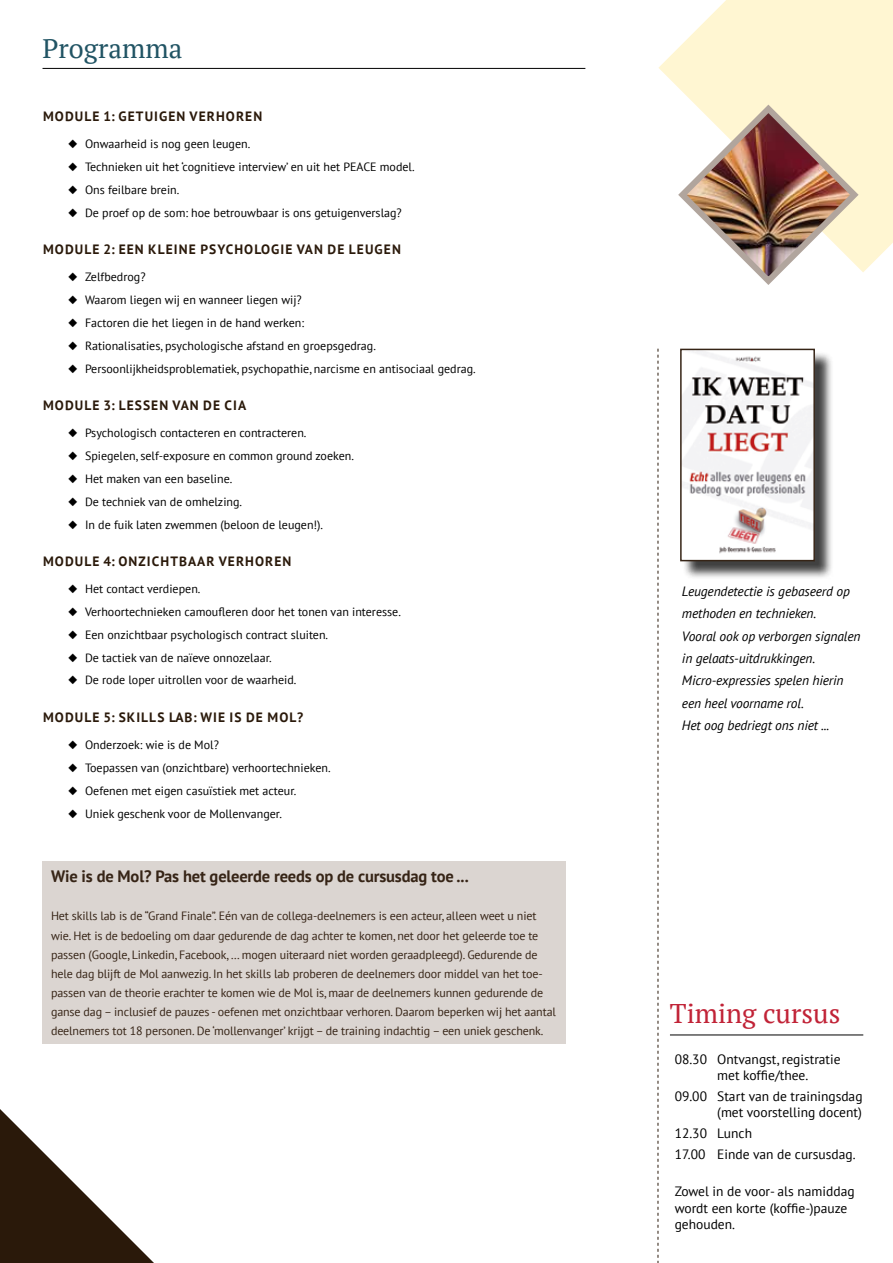
<style>
.page{position:relative;width:893px;height:1263px;background:#fff}
.page>*{position:absolute;margin:0;border:0;box-sizing:border-box;transform-origin:0 0}
.t1{font:27px "PT Serif";color:#c12337}
.t2{font:27px "PT Serif";color:#215464}
.t3{font:700 16.5px "PT Sans";letter-spacing:-.01em;color:#362416}
.t4{font:13.5px/16.5px "PT Sans";color:#000}
.t5{font:italic 13.5px/22.4px "PT Sans";letter-spacing:-.01em;color:#000}
.t6{font:700 13.5px "PT Sans";letter-spacing:.08em;color:#2a190a}
.t7{font:12px "PT Sans";color:#000}
.t8{font:12px/19.2px "PT Sans";letter-spacing:-.01em;color:#362416}
</style>
<div class="page">
<svg style="left:658px;top:0;width:235px;height:272px;fill:#fff6d2"></svg>
<svg style="left:0;top:1109px;width:154px;height:154px"></svg>
<hr style="left:670px;top:1034px;width:193px;height:1px;background:#000">
<hr style="left:43px;top:68px;width:542px;height:1px;background:#000">
<svg style="left:658px;top:349px;width:1px;height:914px"></svg>
<img style="left:674px;top:100px;width:189px;height:185px">
<div style="left:682px;top:351px;width:152px;height:229px;background:#000;opacity:.75"></div>
<img style="left:683px;top:352px;width:129px;height:206px">
<div style="left:680px;top:349px;width:135px;height:212px;border:2px solid #362416"></div>
<div style="left:43px;top:861px;width:523px;height:183px;background:#dbd5d1"></div>
<h1 class="t2" style="left:43px;top:31px;width:141px">Programma</h1>
<p class="t6" style="left:43px;top:107px;width:221px">MODULE 1: GETUIGEN VERHOREN</p>
<p class="t7" style="left:68px;top:136px;width:184px">◆ Onwaarheid is nog geen leugen.</p>
<p class="t7" style="left:68px;top:159px;width:348px">◆ Technieken uit het ‘cognitieve interview’ en uit het PEACE model.</p>
<p class="t7" style="left:68px;top:182px;width:113px">◆ Ons feilbare brein.</p>
<p class="t7" style="left:68px;top:205px;width:335px">◆ De proef op de som: hoe betrouwbaar is ons getuigenverslag?</p>
<p class="t6" style="left:43px;top:240px;width:359px">MODULE 2: EEN KLEINE PSYCHOLOGIE VAN DE LEUGEN</p>
<p class="t7" style="left:68px;top:269px;width:79px">◆ Zelfbedrog?</p>
<p class="t7" style="left:68px;top:292px;width:235px">◆ Waarom liegen wij en wanneer liegen wij?</p>
<p class="t7" style="left:68px;top:315px;width:238px">◆ Factoren die het liegen in de hand werken:</p>
<p class="t7" style="left:68px;top:338px;width:309px">◆ Rationalisaties, psychologische afstand en groepsgedrag.</p>
<p class="t7" style="left:68px;top:361px;width:409px">◆ Persoonlijkheidsproblematiek, psychopathie, narcisme en antisociaal gedrag.</p>
<p class="t6" style="left:43px;top:396px;width:205px">MODULE 3: LESSEN VAN DE CIA</p>
<p class="t7" style="left:68px;top:425px;width:240px">◆ Psychologisch contacteren en contracteren.</p>
<p class="t7" style="left:68px;top:448px;width:287px">◆ Spiegelen, self-exposure en common ground zoeken.</p>
<p class="t7" style="left:68px;top:471px;width:166px">◆ Het maken van een baseline.</p>
<p class="t7" style="left:68px;top:494px;width:176px">◆ De techniek van de omhelzing.</p>
<p class="t7" style="left:68px;top:517px;width:257px">◆ In de fuik laten zwemmen (beloon de leugen!).</p>
<p class="t6" style="left:43px;top:552px;width:250px">MODULE 4: ONZICHTBAAR VERHOREN</p>
<p class="t7" style="left:68px;top:581px;width:134px">◆ Het contact verdiepen.</p>
<p class="t7" style="left:68px;top:604px;width:334px">◆ Verhoortechnieken camoufleren door het tonen van interesse.</p>
<p class="t7" style="left:68px;top:627px;width:262px">◆ Een onzichtbaar psychologisch contract sluiten.</p>
<p class="t7" style="left:68px;top:650px;width:205px">◆ De tactiek van de naïeve onnozelaar.</p>
<p class="t7" style="left:68px;top:672px;width:230px">◆ De rode loper uitrollen voor de waarheid.</p>
<p class="t6" style="left:43px;top:708px;width:262px">MODULE 5: SKILLS LAB: WIE IS DE MOL?</p>
<p class="t7" style="left:68px;top:737px;width:152px">◆ Onderzoek: wie is de Mol?</p>
<p class="t7" style="left:68px;top:760px;width:264px">◆ Toepassen van (onzichtbare) verhoortechnieken.</p>
<p class="t7" style="left:68px;top:783px;width:230px">◆ Oefenen met eigen casuïstiek met acteur.</p>
<p class="t7" style="left:68px;top:805px;width:215px">◆ Uniek geschenk voor de Mollenvanger.</p>
<h2 class="t3" style="left:51px;top:865px;width:419px">Wie is de Mol? Pas het geleerde reeds op de cursusdag toe ...</h2>
<p class="t8" style="left:51px;top:906px;width:506px">Het skills lab is de “Grand Finale”. Eén van de collega-deelnemers is een acteur, alleen weet u niet wie. Het is de bedoeling om daar gedurende de dag achter te komen, net door het geleerde toe te passen (Google, Linkedin, Facebook, … mogen uiteraard niet worden geraadpleegd). Gedurende de hele dag blijft de Mol aanwezig. In het skills lab proberen de deelnemers door middel van het toe&shy;passen van de theorie erachter te komen wie de Mol is, maar de deelnemers kunnen gedurende de ganse dag – inclusief de pauzes - oefenen met onzichtbaar verhoren. Daarom beperken wij het aantal deelnemers tot 18 personen. De ‘mollenvanger’ krijgt – de training indachtig – een uniek geschenk.</p>
<p class="t5" style="left:682px;top:580px;width:180px">Leugendetectie is gebaseerd op methoden en technieken.<br>Vooral ook op verborgen signalen in gelaats-uitdrukkingen.<br>Micro-expressies spelen hierin een heel voorname rol.<br>Het oog bedriegt ons niet ...</p>
<h1 class="t1" style="left:670px;top:996px;width:172px">Timing cursus</h1>
<p class="t4" style="left:717px;top:1050px;width:125px;text-indent:-43px">08.30 Ontvangst, registratie met koffie/thee.</p>
<p class="t4" style="left:675px;top:1087px;width:189px;text-align:right">09.00 Start van de trainingsdag (met voorstelling docent)</p>
<p class="t4" style="left:675px;top:1122px;width:182px;line-height:20.7px">12.30 Lunch<br>17.00 Einde van de cursusdag.</p>
<p class="t4" style="left:675px;top:1183px;width:181px">Zowel in de voor- als namiddag wordt een korte (koffie-)pauze gehouden.</p>
</div>
